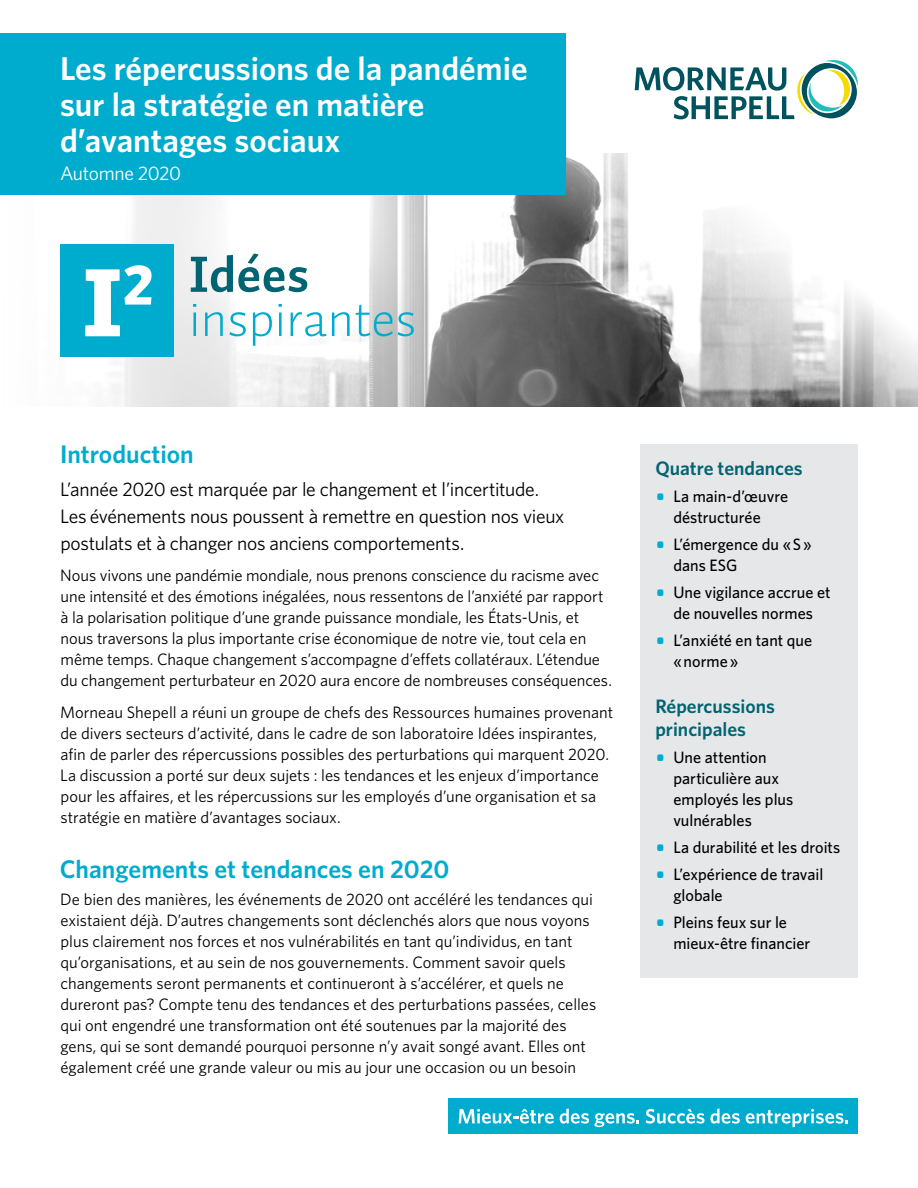
<style>
.page{position:relative;width:918px;height:1188px;background:#fff}
.page>*{position:absolute;margin:0;border:0;box-sizing:border-box;transform-origin:0 0}
.t1{font:300 50.85px "Auto Pro";color:#00accd}
.t2{font:700 50.85px "Auto Pro";color:#006472}
.t3{font:600 33px/36px "Whitney";color:#fff}
.t4{font:600 25.5px "Whitney";color:#00accd}
.t5{font:19.5px/27px "Whitney";letter-spacing:-.015em;color:#000}
.t6{font:600 19.5px/22.5px "Whitney";color:#006472}
.t7{font:19.5px "Whitney";letter-spacing:-.02em;color:#fff}
.t8{font:16.5px/21px "Whitney";color:#000}
.t9{font:500 16.5px/21px "Whitney";color:#000}
.s1{font-size:24px;color:#00accd}
</style>
<div class="page">
<img style="left:112px;top:153px;width:806px;height:253px">
<div style="left:0;top:33px;width:566px;height:162px;background:#00accd"></div>
<svg style="left:635px;top:60px;width:223px;height:59px"></svg>
<div style="left:60px;top:244px;width:113px;height:113px;background:#00accd"></div>
<svg style="left:85px;top:265px;width:67px;height:71px"></svg>
<div style="left:640px;top:444px;width:218px;height:534px;background:#e6e7e8"></div>
<div style="left:448px;top:1099px;width:410px;height:35px;background:#00accd"></div>
<svg style="left:459px;top:1109px;width:95px;height:15px"></svg>
<svg style="left:560px;top:1108px;width:79px;height:19px"></svg>
<svg style="left:646px;top:1108px;width:94px;height:16px"></svg>
<svg style="left:746px;top:1109px;width:102px;height:18px"></svg>
<h2 class="t3" style="left:60px;top:50px;width:469px">Les répercussions de la pandémie sur la stratégie en matière d’avantages sociaux</h2>
<p class="t7" style="left:60px;top:160px;width:123px">Automne 2020</p>
<h1 class="t2" style="left:189px;top:238px;width:122px">Idées</h1>
<h1 class="t1" style="left:189px;top:285px;width:229px">inspirantes</h1>
<h3 class="t4" style="left:60px;top:437px;width:135px">Introduction</h3>
<p class="t5" style="left:60px;top:475px;width:506px">L’année 2020 est marquée par le changement et l’incertitude.<br>Les événements nous poussent à remettre en question nos vieux postulats et à changer nos anciens comportements.</p>
<p class="t8" style="left:60px;top:564px;width:553px">Nous vivons une pandémie mondiale, nous prenons conscience du racisme avec une intensité et des émotions inégalées, nous ressentons de l’anxiété par rapport à la polarisation politique d’une grande puissance mondiale, les États-Unis, et nous traversons la plus importante crise économique de notre vie, tout cela en même temps. Chaque changement s’accompagne d’effets collatéraux. L’étendue du changement perturbateur en 2020 aura encore de nombreuses conséquences.</p>
<p class="t8" style="left:60px;top:701px;width:555px">Morneau Shepell a réuni un groupe de chefs des Ressources humaines provenant de divers secteurs d’activité, dans le cadre de son laboratoire Idées inspirantes, afin de parler des répercussions possibles des perturbations qui marquent 2020.<br>La discussion a porté sur deux sujets : les tendances et les enjeux d’importance pour les affaires, et les répercussions sur les employés d’une organisation et sa stratégie en matière d’avantages sociaux.</p>
<h3 class="t4" style="left:60px;top:852px;width:391px">Changements et tendances en 2020</h3>
<p class="t8" style="left:60px;top:888px;width:538px">De bien des manières, les événements de 2020 ont accéléré les tendances qui existaient déjà. D’autres changements sont déclenchés alors que nous voyons plus clairement nos forces et nos vulnérabilités en tant qu’individus, en tant qu’organisations, et au sein de nos gouvernements. Comment savoir quels changements seront permanents et continueront à s’accélérer, et quels ne dureront pas? Compte tenu des tendances et des perturbations passées, celles qui ont engendré une transformation ont été soutenues par la majorité des gens, qui se sont demandé pourquoi personne n’y avait songé avant. Elles ont également créé une grande valeur ou mis au jour une occasion ou un besoin</p>
<p class="t6" style="left:655px;top:457px;width:149px">Quatre tendances</p>
<p class="t9" style="left:655px;top:485px;width:134px;text-align:center"><span class="s1">•</span> La main-d’œuvre déstructurée</p>
<p class="t9" style="left:673px;top:533px;width:140px;text-indent:-18px"><span class="s1">•</span> L’émergence du « S » dans ESG</p>
<p class="t9" style="left:655px;top:581px;width:177px;text-align:center"><span class="s1">•</span> Une vigilance accrue et de nouvelles normes</p>
<p class="t9" style="left:673px;top:629px;width:140px;text-indent:-18px"><span class="s1">•</span> L’anxiété en tant que « norme »</p>
<p class="t6" style="left:655px;top:695px;width:121px">Répercussions principales</p>
<p class="t9" style="left:673px;top:746px;width:121px;text-indent:-18px"><span class="s1">•</span> Une attention particulière aux employés les plus vulnérables</p>
<p class="t9" style="left:655px;top:836px;width:186px"><span class="s1">•</span> La durabilité et les droits</p>
<p class="t9" style="left:673px;top:863px;width:152px;text-indent:-18px"><span class="s1">•</span> L’expérience de travail globale</p>
<p class="t9" style="left:673px;top:911px;width:139px;text-indent:-18px"><span class="s1">•</span> Pleins feux sur le mieux-être financier</p>
</div>
